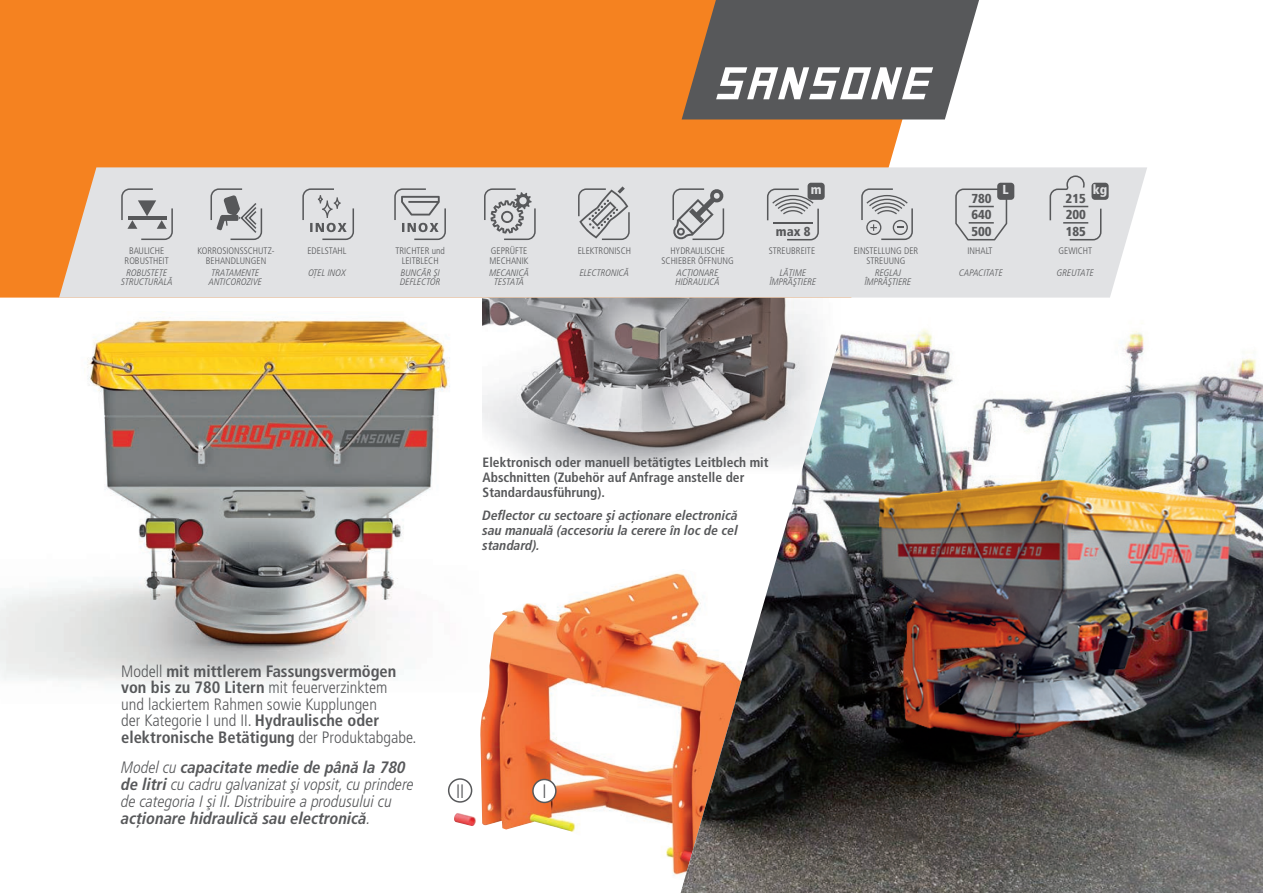
<style>
.page{position:relative;width:1263px;height:893px;background:#fff}
.page>*{position:absolute;margin:0;border:0;box-sizing:border-box;transform-origin:0 0}
.t1{font:300 condensed 19.5px "Frutiger LT Pro";color:#57585a;scale:.95 1}
.t2{font:300 condensed 16.5px/16.5px "Frutiger LT Pro";color:#57585a}
.t3{font:italic 300 condensed 16.5px/17.2px "Frutiger LT Pro";color:#57585a}
.t4{font:700 condensed 13.5px/15px "Frutiger LT Pro";color:#57585a}
.t5{font:italic 700 condensed 13.5px/15px "Frutiger LT Pro";color:#57585a;text-align:justify}
.t6{font:900 condensed 13.05px "Frutiger";color:#57585a}
.t7{font:900 condensed 13.05px "Frutiger";color:#e1e2e4}
.t8{font:300 condensed 9.45px/9.4px "Frutiger LT Pro";color:#57585a;text-align:center}
.t9{font:italic 300 condensed 9.45px/9.4px "Frutiger LT Pro";color:#57585a}
.s1{font-weight:700}
</style>
<div class="page">
<img style="left:0;top:312px;width:483px;height:375px">
<img style="left:454px;top:569px;width:224px;height:307px">
<img style="left:483px;top:298px;width:195px;height:173px">
<img style="left:678px;top:298px;width:585px;height:595px">
<div style="left:0;top:0;width:940px;height:298px;background:#f58220"></div>
<svg style="left:682px;top:0;width:297px;height:119px;background:#79736f"></svg>
<div style="left:533px;top:779px;width:23px;height:23px;background:#fff;border-radius:50%"></div>
<div style="left:532px;top:779px;width:25px;height:24px;border:2px solid #57585a;border-radius:50%"></div>
<div style="left:449px;top:779px;width:23px;height:23px;background:#fff;border-radius:50%"></div>
<div style="left:448px;top:778px;width:24px;height:25px;border:2px solid #57585a;border-radius:50%"></div>
<div style="left:59px;top:167px;width:1088px;height:131px;background:#e1e2e4"></div>
<svg style="left:302px;top:188px;width:52px;height:52px;background:#cacbcd"></svg>
<svg style="left:121px;top:188px;width:52px;height:52px;background:#c4c5c7"></svg>
<svg style="left:394px;top:188px;width:52px;height:52px;background:#c2c3c5"></svg>
<svg style="left:484px;top:188px;width:52px;height:52px;background:#bfc0c2"></svg>
<svg style="left:210px;top:188px;width:52px;height:52px;background:#bdbec0"></svg>
<svg style="left:861px;top:188px;width:52px;height:52px;background:#c5c6c8"></svg>
<div style="left:807px;top:183px;width:18px;height:17px;background:#57585a;border-radius:3px"></div>
<svg style="left:767px;top:188px;width:52px;height:52px;background:#c2c3c5"></svg>
<svg style="left:672px;top:188px;width:52px;height:52px;background:#babbbd"></svg>
<svg style="left:578px;top:186px;width:52px;height:54px;background:#c3c4c6"></svg>
<div style="left:997px;top:183px;width:17px;height:17px;background:#57585a;border-radius:3px"></div>
<svg style="left:955px;top:188px;width:52px;height:52px;background:#cbccce"></svg>
<div style="left:1091px;top:183px;width:18px;height:17px;background:#57585a;border-radius:3px"></div>
<svg style="left:1049px;top:175px;width:52px;height:65px;background:#cfd0d2"></svg>
<p class="t7" style="left:811px;top:182px;width:12px">m</p>
<p class="t7" style="left:1003px;top:182px;width:8px">L</p>
<p class="t6" style="left:971px;top:223px;width:22px">500</p>
<p class="t6" style="left:971px;top:191px;width:22px">780</p>
<p class="t6" style="left:971px;top:207px;width:22px">640</p>
<p class="t6" style="left:776px;top:223px;width:36px">max 8</p>
<p class="t6" style="left:1066px;top:191px;width:22px">215</p>
<p class="t6" style="left:1066px;top:207px;width:22px">200</p>
<p class="t6" style="left:1066px;top:223px;width:22px">185</p>
<p class="t7" style="left:1093px;top:182px;width:16px">kg</p>
<p class="t8" style="left:197px;top:246px;width:79px">KORROSIONSSCHUTZ-</p>
<p class="t8" style="left:578px;top:246px;width:55px">ELEKTRONISCH</p>
<p class="t8" style="left:769px;top:246px;width:48px">STREUBREITE</p>
<p class="t8" style="left:1059px;top:246px;width:35px">GEWICHT</p>
<p class="t8" style="left:206px;top:256px;width:62px">BEHANDLUNGEN</p>
<p class="t8" style="left:489px;top:246px;width:41px;text-align:left">GEPRÜFTE<br>MECHANIK</p>
<p class="t8" style="left:967px;top:246px;width:27px">INHALT</p>
<p class="t8" style="left:129px;top:246px;width:37px">BAULICHE</p>
<p class="t8" style="left:307px;top:246px;width:41px">EDELSTAHL</p>
<p class="t8" style="left:125px;top:256px;width:46px">ROBUSTHEIT</p>
<p class="t8" style="left:395px;top:246px;width:51px">TRICHTER und<br>LEITBLECH</p>
<p class="t8" style="left:854px;top:246px;width:66px">EINSTELLUNG DER<br>STREUUNG</p>
<p class="t8" style="left:662px;top:246px;width:74px">HYDRAULISCHE<br>SCHIEBER ÖFFNUNG</p>
<p class="t9" style="left:126px;top:268px;width:42px">ROBUSTEŢE</p>
<p class="t9" style="left:308px;top:268px;width:39px">OŢEL INOX</p>
<p class="t9" style="left:580px;top:268px;width:51px">ELECTRONICĂ</p>
<p class="t9" style="left:121px;top:277px;width:53px">STRUCTURALĂ</p>
<p class="t9" style="left:400px;top:268px;width:42px">BUNCĂR ŞI<br>DEFLECTOR</p>
<p class="t9" style="left:676px;top:268px;width:46px">ACŢIONARE<br>HIDRAULICĂ</p>
<p class="t9" style="left:865px;top:268px;width:48px;text-align:center">REGLAJ<br>ÎMPRĂŞTIERE</p>
<p class="t9" style="left:209px;top:268px;width:55px">TRATAMENTE<br>ANTICOROZIVE</p>
<p class="t9" style="left:489px;top:268px;width:41px;text-align:center">MECANICĂ<br>TESTATĂ</p>
<p class="t9" style="left:959px;top:268px;width:45px">CAPACITATE</p>
<p class="t9" style="left:780px;top:268px;width:28px">LĂŢIME</p>
<p class="t9" style="left:1057px;top:268px;width:39px">GREUTATE</p>
<p class="t9" style="left:770px;top:277px;width:48px">ÎMPRĂŞTIERE</p>
<p class="t4" style="left:483px;top:455px;width:287px">Elektronisch oder manuell betätigtes Leitblech mit<br>Abschnitten (Zubehör auf Anfrage anstelle der<br>Standardausführung).</p>
<p class="t5" style="left:483px;top:508px;width:257px">Deflector cu sectoare şi acţionare electronică sau manuală (accesoriu la cerere în loc de cel standard).</p>
<p class="t2" style="left:121px;top:663px;width:297px">Modell <span class="s1">mit mittlerem Fassungsvermögen von bis zu 780 Litern</span> mit feuerverzinktem<br>und lackiertem Rahmen sowie Kupplungen<br>der Kategorie I und II. <span class="s1">Hydraulische oder elektronische Betätigung</span> der Produktabgabe.</p>
<p class="t3" style="left:121px;top:758px;width:294px">Model cu <span class="s1">capacitate medie de până la 780 de litri</span> cu cadru galvanizat şi vopsit, cu prindere de categoria I şi II. Distribuire a produsului cu <span class="s1">acţionare hidraulică sau electronică</span>.</p>
<p class="t1" style="left:456px;top:780px;width:10px">II</p>
<p class="t1" style="left:542px;top:780px;width:6px">I</p>
</div>
